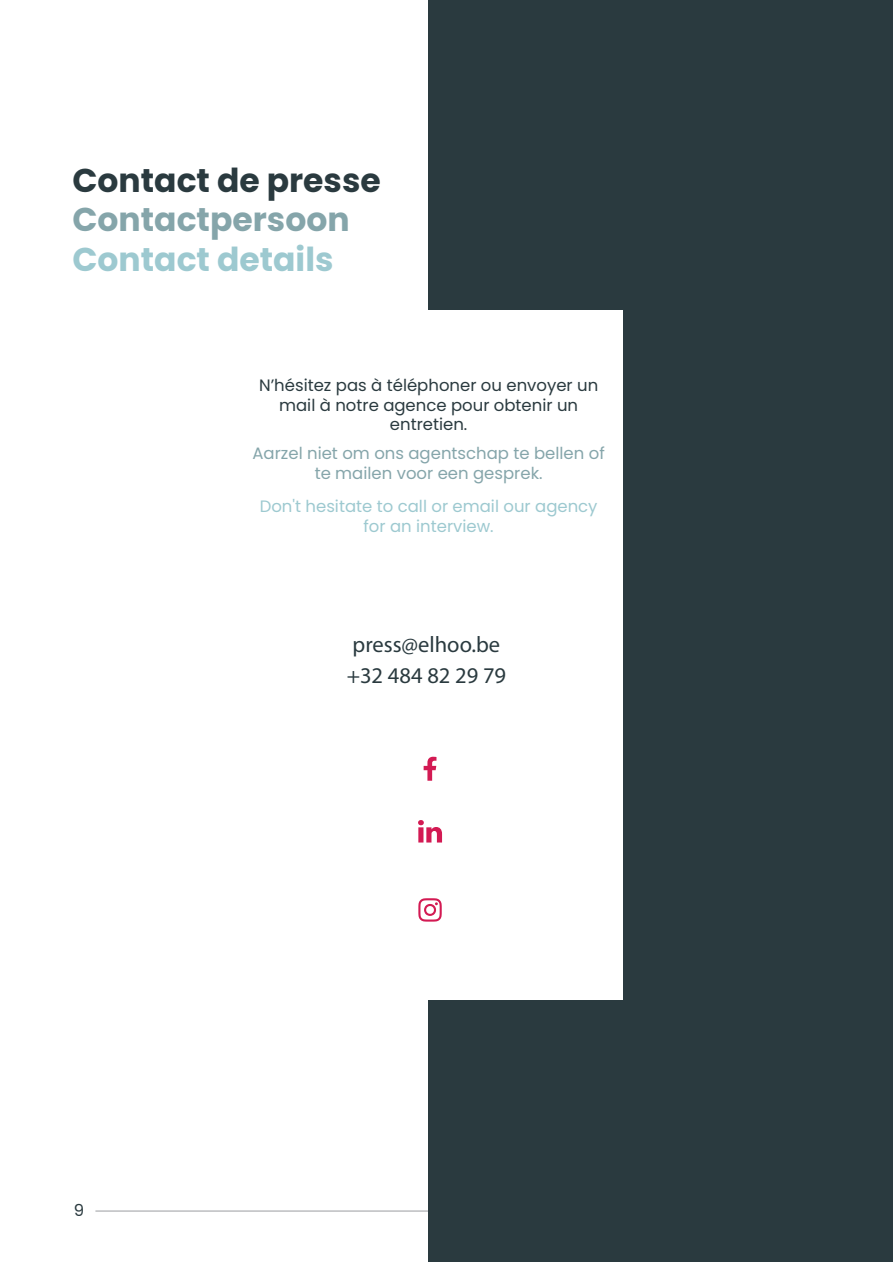
<style>
.page{position:relative;width:893px;height:1263px;background:#fff}
.page>*{position:absolute;margin:0;border:0;box-sizing:border-box;transform-origin:0 0}
.t1{font:700 33px "Poppins";color:#2a3a3f}
.t2{font:700 33px "Poppins";color:#85a5aa}
.t3{font:700 33px "Poppins";color:#9dc9d0}
.t4{font:22.5px/31.5px "Myriad Pro";color:#2a3a3f}
.t5{font:16.5px/19.8px "Poppins";color:#2a3a3f;text-align:center}
.t6{font:16.5px/19.8px "Poppins";color:#85a5aa;text-align:center}
.t7{font:16.5px/19.8px "Poppins";color:#9dc9d0;text-align:center}
</style>
<div class="page">
<hr style="left:95px;top:1210px;width:659px;height:2px;background:#bcbdc0">
<div style="left:428px;top:0;width:464px;height:1261px;background:#2a3a3f"></div>
<div style="left:232px;top:310px;width:391px;height:689px;background:#fff"></div>
<svg style="left:424px;top:757px;width:12px;height:24px"></svg>
<svg style="left:418px;top:820px;width:24px;height:22px"></svg>
<svg style="left:418px;top:898px;width:24px;height:24px"></svg>
<h1 class="t1" style="left:72px;top:161px;width:310px">Contact de presse</h1>
<h1 class="t2" style="left:72px;top:201px;width:279px">Contactpersoon</h1>
<h1 class="t3" style="left:72px;top:240px;width:262px">Contact details</h1>
<p class="t5" style="left:259px;top:375px;width:341px">N’hésitez pas à téléphoner ou envoyer un mail à notre agence pour obtenir un entretien.</p>
<p class="t6" style="left:252px;top:443px;width:354px">Aarzel niet om ons agentschap te bellen of te mailen voor een gesprek.</p>
<p class="t7" style="left:260px;top:497px;width:339px">Don't hesitate to call or email our agency for an interview.</p>
<p class="t5" style="left:74px;top:1200px;width:12px">9</p>
<h2 class="t4" style="left:347px;top:628px;width:161px">press@elhoo.be +32 484 82 29 79</h2>
</div>
